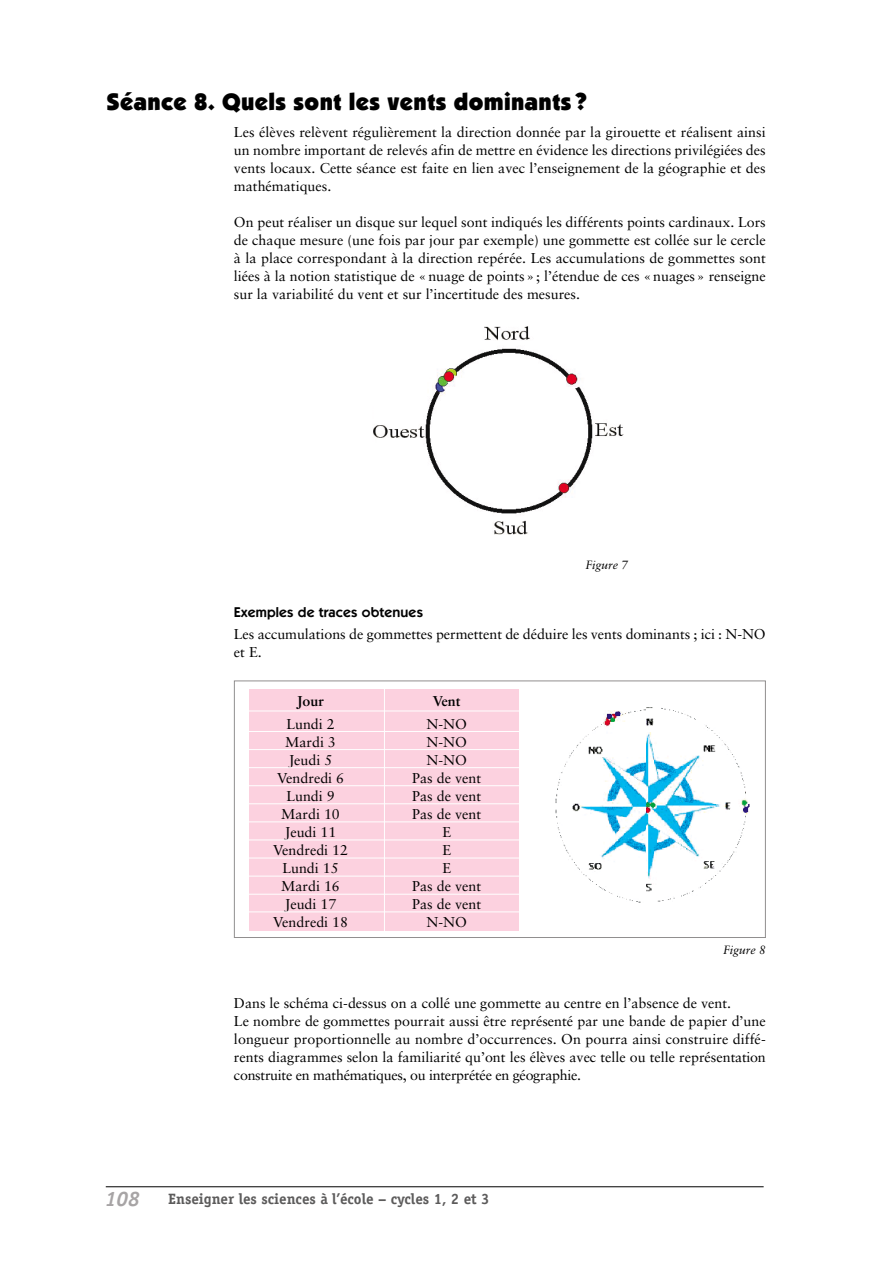
<style>
.page{position:relative;width:893px;height:1262px;background:#fff}
.page>*{position:absolute;margin:0;border:0;box-sizing:border-box;transform-origin:0 0}
.t1{font:900 24px "Itc Kabel";letter-spacing:.015em;color:#000}
.t2{font:italic 700 21px "Officina Sans";color:#a7a4a5}
.t3{font:700 15px "Officina Serif";color:#5c5b5b}
.t4{font:14.25px/18px "Sabon";color:#000;text-align:justify}
.t5{font:600 14.25px "Itc Kabel";letter-spacing:.01em;color:#000}
.t6{font:700 14.25px "Sabon";color:#000}
.t7{font:italic 12px "Sabon";color:#000}
</style>
<div class="page">
<div style="left:249px;top:689px;width:270px;height:242px;background:#fcd1df"></div>
<hr style="left:106px;top:1186px;width:657px;height:1px;background:#000">
<img style="left:373px;top:326px;width:250px;height:209px">
<hr style="left:247px;top:710px;width:274px;height:1px;background:#fff">
<hr style="left:384px;top:688px;width:1px;height:246px;background:#fff">
<hr style="left:247px;top:731px;width:273px;height:1px;background:#fff">
<hr style="left:247px;top:749px;width:273px;height:1px;background:#fff">
<hr style="left:247px;top:767px;width:273px;height:1px;background:#fff">
<hr style="left:247px;top:785px;width:273px;height:1px;background:#fff">
<hr style="left:247px;top:803px;width:273px;height:1px;background:#fff">
<hr style="left:247px;top:821px;width:273px;height:1px;background:#fff">
<hr style="left:247px;top:839px;width:273px;height:1px;background:#fff">
<hr style="left:247px;top:857px;width:273px;height:1px;background:#fff">
<hr style="left:247px;top:875px;width:273px;height:1px;background:#fff">
<hr style="left:247px;top:893px;width:273px;height:1px;background:#fff">
<hr style="left:246px;top:911px;width:273px;height:1px;background:#fff">
<div style="left:234px;top:680px;width:531px;height:258px;border:1px solid #918f8f"></div>
<img style="left:555px;top:707px;width:92px;height:196px">
<svg style="left:647px;top:707px;width:102px;height:195px"></svg>
<h1 class="t1" style="left:106px;top:93px;width:482px">Séance 8. Quels sont les vents dominants ?</h1>
<p class="t4" style="left:234px;top:124px;width:533px">Les élèves relèvent régulièrement la direction donnée par la girouette et réalisent ainsi un nombre important de relevés afin de mettre en évidence les directions privilégiées des vents locaux. Cette séance est faite en lien avec l’enseignement de la géographie et des mathématiques.</p>
<p class="t4" style="left:234px;top:214px;width:533px">On peut réaliser un disque sur lequel sont indiqués les différents points cardinaux. Lors de chaque mesure (une fois par jour par exemple) une gommette est collée sur le cercle à la place correspondant à la direction repérée. Les accumulations de gommettes sont liées à la notion statistique de «nuage de points»; l’étendue de ces «nuages» renseigne sur la variabilité du vent et sur l’incertitude des mesures.</p>
<p class="t7" style="left:585px;top:559px;width:44px">Figure 7</p>
<p class="t5" style="left:234px;top:607px;width:190px">Exemples de traces obtenues</p>
<p class="t4" style="left:234px;top:626px;width:533px">Les accumulations de gommettes permettent de déduire les vents dominants ; ici : N-NO et E.</p>
<p class="t6" style="left:297px;top:695px;width:28px">Jour</p>
<p class="t6" style="left:433px;top:695px;width:29px">Vent</p>
<p class="t4" style="left:286px;top:716px;width:50px">Lundi 2</p>
<p class="t4" style="left:426px;top:716px;width:42px">N-NO</p>
<p class="t4" style="left:285px;top:734px;width:52px">Mardi 3</p>
<p class="t4" style="left:426px;top:734px;width:42px">N-NO</p>
<p class="t4" style="left:289px;top:752px;width:45px">Jeudi 5</p>
<p class="t4" style="left:426px;top:752px;width:42px">N-NO</p>
<p class="t4" style="left:277px;top:770px;width:69px">Vendredi 6</p>
<p class="t4" style="left:412px;top:770px;width:70px">Pas de vent</p>
<p class="t4" style="left:286px;top:788px;width:50px">Lundi 9</p>
<p class="t4" style="left:412px;top:788px;width:70px">Pas de vent</p>
<p class="t4" style="left:281px;top:806px;width:60px">Mardi 10</p>
<p class="t4" style="left:412px;top:806px;width:70px">Pas de vent</p>
<p class="t4" style="left:285px;top:824px;width:53px">Jeudi 11</p>
<p class="t4" style="left:442px;top:824px;width:10px">E</p>
<p class="t4" style="left:273px;top:842px;width:76px">Vendredi 12</p>
<p class="t4" style="left:442px;top:842px;width:10px">E</p>
<p class="t4" style="left:282px;top:860px;width:58px">Lundi 15</p>
<p class="t4" style="left:442px;top:860px;width:10px">E</p>
<p class="t4" style="left:281px;top:878px;width:60px">Mardi 16</p>
<p class="t4" style="left:412px;top:878px;width:70px">Pas de vent</p>
<p class="t4" style="left:285px;top:896px;width:53px">Jeudi 17</p>
<p class="t4" style="left:412px;top:896px;width:70px">Pas de vent</p>
<p class="t4" style="left:273px;top:914px;width:76px">Vendredi 18</p>
<p class="t4" style="left:426px;top:914px;width:42px">N-NO</p>
<p class="t7" style="left:723px;top:944px;width:44px">Figure 8</p>
<p class="t4" style="left:234px;top:995px;width:533px;text-align:left">Dans le schéma ci-dessus on a collé une gommette au centre en l’absence de vent.<br>Le nombre de gommettes pourrait aussi être représenté par une bande de papier d’une longueur proportionnelle au nombre d’occurrences. On pourra ainsi construire diffé&shy;rents diagrammes selon la familiarité qu’ont les élèves avec telle ou telle représentation construite en mathématiques, ou interprétée en géographie.</p>
<h2 class="t2" style="left:105px;top:1190px;width:37px">108</h2>
<p class="t3" style="left:168px;top:1193px;width:323px">Enseigner les sciences à l’école – cycles 1, 2 et 3</p>
</div>
